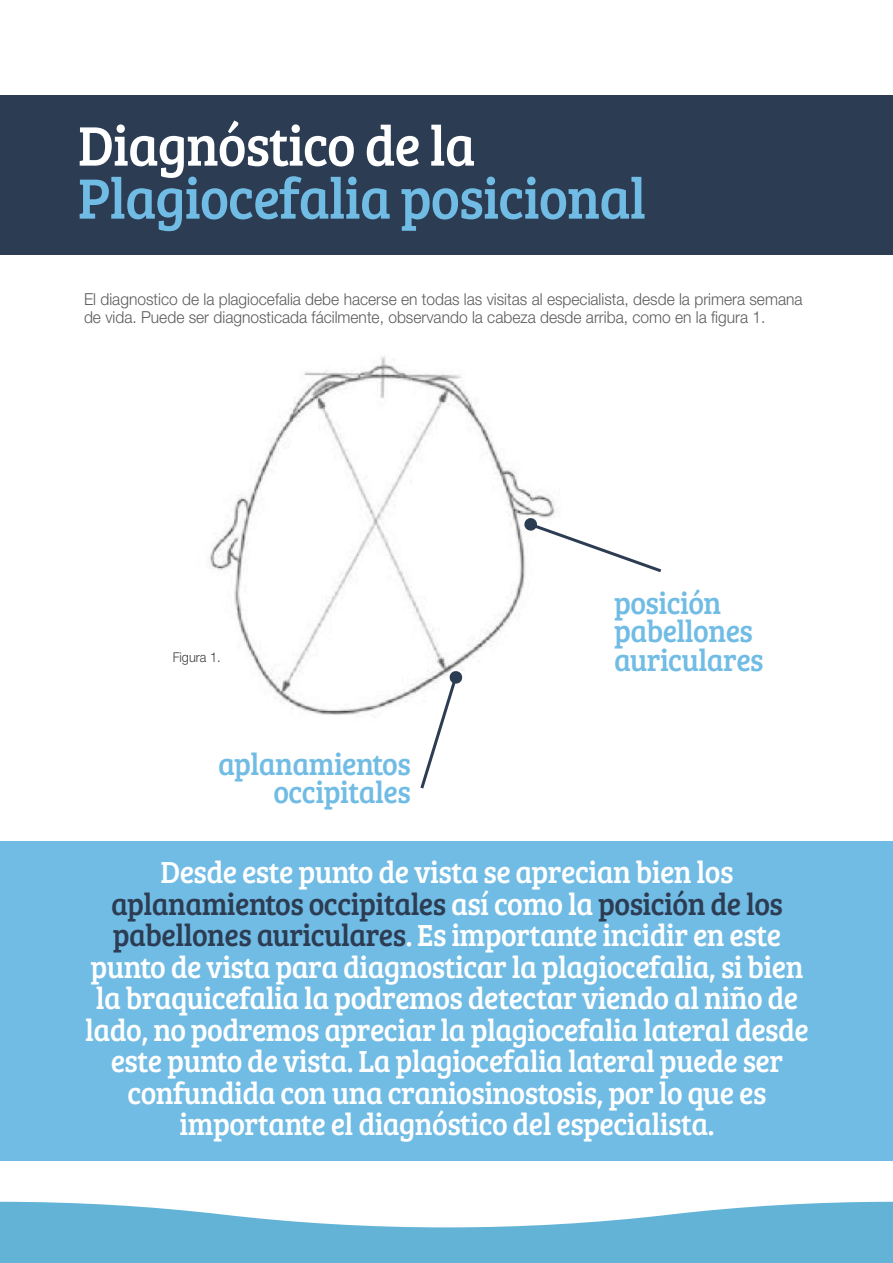
<style>
.page{position:relative;width:893px;height:1263px;background:#fff}
.page>*{position:absolute;margin:0;border:0;box-sizing:border-box;transform-origin:0 0}
.t1{font:58.65px "Bree Serif";letter-spacing:-.02em;color:#71bce4;scale:.94 1}
.t2{font:57.45px "Bree Serif";letter-spacing:-.02em;color:#fff;scale:.94 1}
.t3{font:31.5px/31.5px "Bree Serif";letter-spacing:-.02em;color:#fff;text-align:center;scale:.94 1}
.t4{font:31.5px/28.5px "Bree Serif";letter-spacing:-.02em;color:#71bce4;text-align:right;scale:.94 1}
.t5{font:300 16.5px/18px "Helvetica Neue";color:#5d5c5d;scale:.94 1}
.t6{font:300 13.5px "Helvetica Neue";color:#3d3d3f;scale:.94 1}
.s1{color:#2c3c53}
</style>
<div class="page">
<div style="left:0;top:842px;width:893px;height:319px;background:#71bce4"></div>
<img style="left:210px;top:356px;width:346px;height:359px">
<div style="left:0;top:95px;width:893px;height:159px;background:#2c3c53"></div>
<svg style="left:418px;top:670px;width:45px;height:119px"></svg>
<svg style="left:524px;top:517px;width:138px;height:58px"></svg>
<svg style="left:0;top:1202px;width:893px;height:61px;fill:#63b3d7"></svg>
<h2 class="t2" style="left:78px;top:104px;width:424px">Diagnóstico de la</h2>
<h1 class="t1" style="left:78px;top:155px;width:606px">Plagiocefalia posicional</h1>
<p class="t5" style="left:84px;top:289px;width:766px">El diagnostico de la plagiocefalia debe hacerse en todas las visitas al especialista, desde la primera semana de vida. Puede ser diagnosticada fácilmente, observando la cabeza desde arriba, como en la figura 1.</p>
<p class="t6" style="left:173px;top:646px;width:52px">Figura 1.</p>
<p class="t4" style="left:218px;top:748px;width:207px">aplanamientos occipitales</p>
<p class="t4" style="left:614px;top:587px;width:161px;text-align:left">posición pabellones auriculares</p>
<p class="t3" style="left:85px;top:855px;width:771px">Desde este punto de vista se aprecian bien los <span class="s1">aplanamientos occipitales</span> así como la <span class="s1">posición de los pabellones auriculares</span>. Es importante incidir en este punto de vista para diagnosticar la plagiocefalia, si bien la braquicefalia la podremos detectar viendo al niño de lado, no podremos apreciar la plagiocefalia lateral desde este punto de vista. La plagiocefalia lateral puede ser confundida con una craniosinostosis, por lo que es importante el diagnóstico del especialista.</p>
</div>
